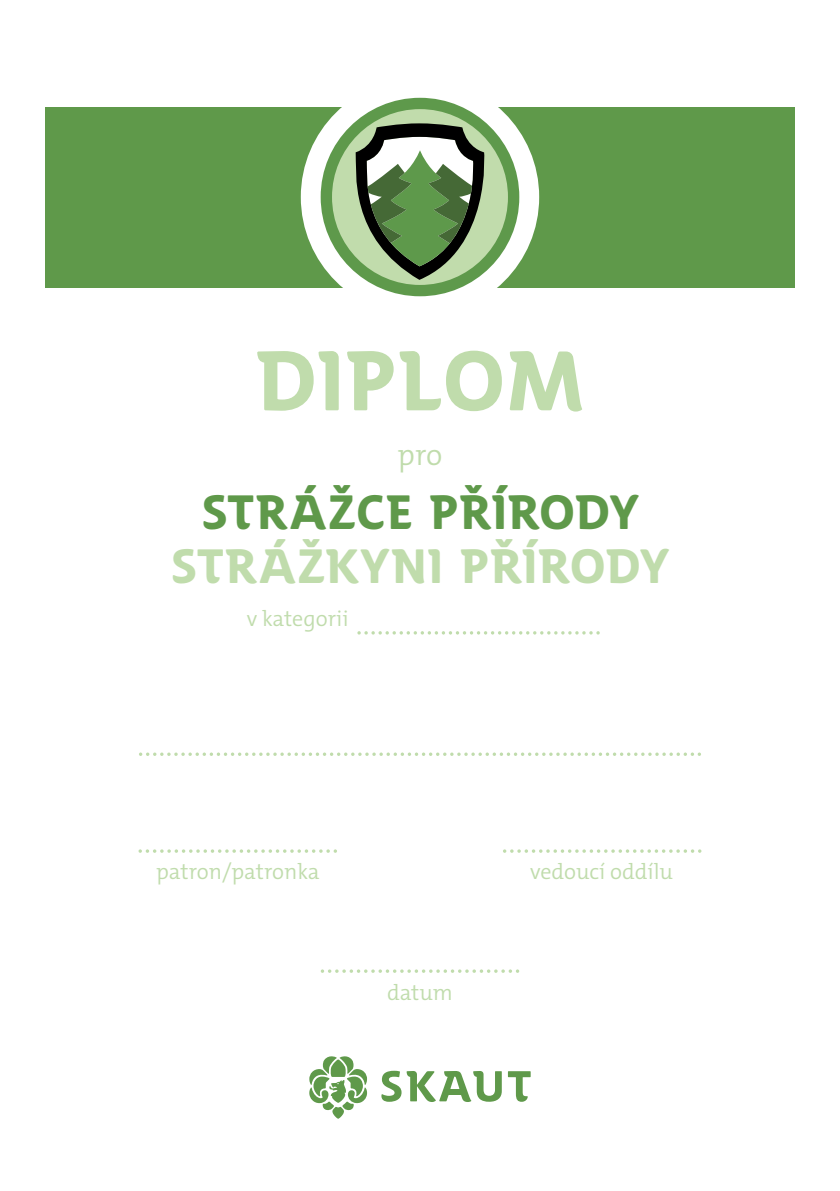
<style>
.page{position:relative;width:840px;height:1191px;background:#fff}
.page>*{position:absolute;margin:0;border:0;box-sizing:border-box;transform-origin:0 0}
.t1{font:700 84px "SKAUT";letter-spacing:-.01em;color:#c0dcac}
.odborka_dvou{font:700 48px/54px "SKAUT";letter-spacing:-.01em;color:#c0dcac;text-align:center}
.t2{font:300 30px "The Mix C5";color:#c0dcac}
.t3{font:300 22px "The Mix C5";color:#c0dcac}
.s1{color:#5f994a}
</style>
<div class="page">
<div style="left:45px;top:107px;width:749px;height:180px;background:#5f994a"></div>
<div style="left:300px;top:78px;width:239px;height:238px;background:#fff;border-radius:50%"></div>
<svg style="left:148px;top:752px;width:552px;height:4px"></svg>
<svg style="left:309px;top:1056px;width:58px;height:62px"></svg>
<svg style="left:507px;top:1071px;width:23px;height:30px"></svg>
<svg style="left:381px;top:1070px;width:120px;height:32px"></svg>
<svg style="left:147px;top:849px;width:189px;height:4px"></svg>
<svg style="left:511px;top:849px;width:189px;height:4px"></svg>
<svg style="left:329px;top:969px;width:189px;height:4px"></svg>
<div style="left:320px;top:98px;width:199px;height:198px;background:#5e994b;border-radius:50%"></div>
<div style="left:332px;top:109px;width:175px;height:176px;background:#c1dcac;border-radius:50%"></div>
<svg style="left:347px;top:123px;width:144px;height:157px"></svg>
<svg style="left:366px;top:631px;width:232px;height:3px"></svg>
<p class="t1" style="left:255px;top:330px;width:333px">DIPLOM</p>
<p class="t2" style="left:397px;top:435px;width:46px">pro</p>
<p class="odborka_dvou" style="left:171px;top:485px;width:501px"><span class="s1">STRÁŽCE PŘÍRODY<br></span>STRÁŽKYNI PŘÍRODY</p>
<p class="t3" style="left:247px;top:605px;width:103px">v kategorii</p>
<p class="t3" style="left:156px;top:858px;width:165px">patron/patronka</p>
<p class="t3" style="left:530px;top:858px;width:144px">vedoucí oddílu</p>
<p class="t3" style="left:387px;top:978px;width:67px">datum</p>
</div>
